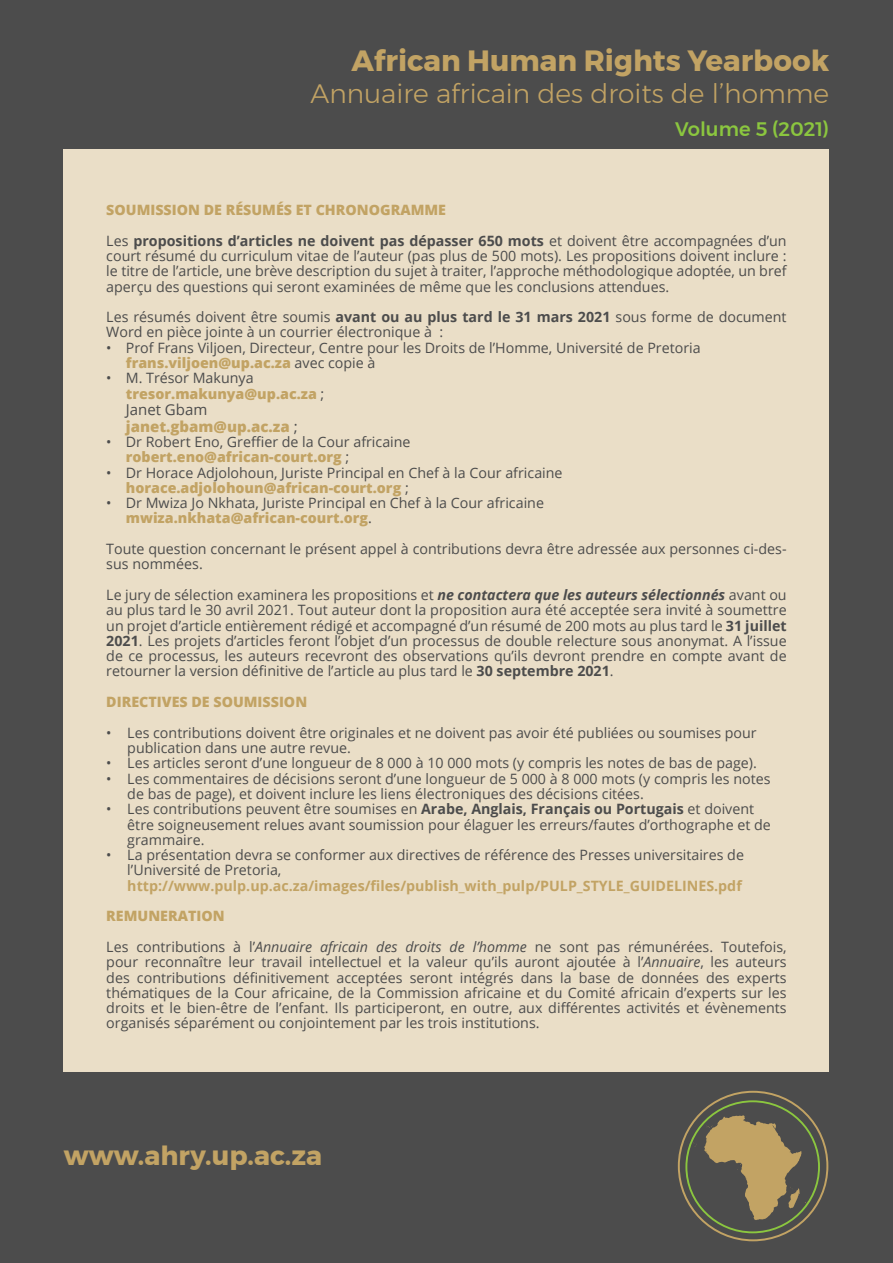
<style>
.page{position:relative;width:893px;height:1263px;background:#4c4c4c}
.page>*{position:absolute;margin:0;border:0;box-sizing:border-box;transform-origin:0 0}
.t1{font:700 29.25px "Montserrat";color:#c2a364}
.t2{font:300 26.55px "Montserrat";color:#c2a364}
.t3{font:700 26.55px "Montserrat";color:#c2a364}
.t4{font:500 19.5px "Montserrat";color:#8bc63f}
.t5{font:800 15px "Open Sans";color:#c2a364}
.t6{font:15px "Open Sans";color:#4c4c4c}
.t7{font:14.25px/15.3px "Open Sans";color:#4c4c4c}
.t8{font:800 14.25px/15.3px "Open Sans";color:#c2a364}
.s1{font-weight:700}
.s2{font-weight:800;color:#c2a364}
.s3{font-weight:400;color:#4c4c4c}
.s4{font-weight:700;font-style:italic}
.s5{font-weight:700;color:#c2a364}
.s6{font-style:italic}
</style>
<div class="page">
<div style="left:64px;top:149px;width:765px;height:922px;background:#eadec7"></div>
<svg style="left:693px;top:1115px;width:123px;height:114px"></svg>
<p class="t1" style="left:351px;top:37px;width:479px">African Human Rights Yearbook</p>
<p class="t2" style="left:310px;top:74px;width:520px">Annuaire africain des droits de l’homme</p>
<p class="t4" style="left:675px;top:113px;width:155px">Volume 5 (2021)</p>
<p class="t8" style="left:106px;top:201px;width:341px">SOUMISSION DE RÉSUMÉS ET CHRONOGRAMME</p>
<p class="t7" style="left:106px;top:232px;width:682px;text-align:justify">Les <span class="s1">propositions d’articles ne doivent pas dépasser 650 mots</span> et doivent être accompagnées d’un court résumé du curriculum vitae de l’auteur (pas plus de 500 mots). Les propositions doivent inclure : le titre de l’article, une brève description du sujet à traiter, l’approche méthodologique adoptée, un bref aperçu des questions qui seront examinées de même que les conclusions attendues.</p>
<p class="t7" style="left:106px;top:309px;width:682px">Les résumés doivent être soumis <span class="s1">avant ou au plus tard le 31 mars 2021</span> sous forme de document<br>Word en pièce jointe à un courrier électronique à :</p>
<p class="t7" style="left:126px;top:340px;width:576px;text-indent:-20px">• Prof Frans Viljoen, Directeur, Centre pour les Droits de l’Homme, Université de Pretoria <span class="s2">frans.viljoen@up.ac.za</span> avec copie à</p>
<p class="t8" style="left:126px;top:370px;width:200px;text-indent:-20px"><span class="s3">• M. Trésor Makunya </span>tresor.makunya@up.ac.za <span class="s3">;</span></p>
<p class="t6" style="left:126px;top:399px;width:83px">Janet Gbam</p>
<p class="t5" style="left:126px;top:415px;width:173px">janet.gbam@up.ac.za <span class="s3">;</span></p>
<p class="t7" style="left:106px;top:434px;width:306px">• Dr Robert Eno, Greffier de la Cour africaine</p>
<p class="t8" style="left:126px;top:449px;width:225px">robert.eno@african-court.org <span class="s3">;</span></p>
<p class="t7" style="left:106px;top:464px;width:458px">• Dr Horace Adjolohoun, Juriste Principal en Chef à la Cour africaine</p>
<p class="t8" style="left:126px;top:479px;width:285px">horace.adjolohoun@african-court.org <span class="s3">;</span></p>
<p class="t7" style="left:106px;top:495px;width:439px">• Dr Mwiza Jo Nkhata, Juriste Principal en Chef à la Cour africaine</p>
<p class="t8" style="left:126px;top:510px;width:248px">mwiza.nkhata@african-court.org<span class="s3">.</span></p>
<p class="t7" style="left:106px;top:541px;width:682px">Toute question concernant le présent appel à contributions devra être adressée aux personnes ci-des&shy;sus nommées.</p>
<p class="t7" style="left:106px;top:587px;width:682px;text-align:justify">Le jury de sélection examinera les propositions et <span class="s4">ne contactera que les auteurs sélectionnés</span> avant ou au plus tard le 30 avril 2021. Tout auteur dont la proposition aura été acceptée sera invité à soumettre un projet d’article entièrement rédigé et accompagné d’un résumé de 200 mots au plus tard le <span class="s1">31 juillet 2021</span>. Les projets d’articles feront l’objet d’un processus de double relecture sous anonymat. A l’issue de ce processus, les auteurs recevront des observations qu’ils devront prendre en compte avant de retourner la version définitive de l’article au plus tard le <span class="s1">30 septembre 2021</span>.</p>
<p class="t8" style="left:106px;top:693px;width:202px">DIRECTIVES DE SOUMISSION</p>
<p class="t7" style="left:127px;top:724px;width:631px;text-indent:-21px">• Les contributions doivent être originales et ne doivent pas avoir été publiées ou soumises pour publication dans une autre revue.</p>
<p class="t7" style="left:106px;top:755px;width:652px">• Les articles seront d’une longueur de 8 000 à 10 000 mots (y compris les notes de bas de page).</p>
<p class="t7" style="left:127px;top:770px;width:645px;text-indent:-21px">• Les commentaires de décisions seront d’une longueur de 5 000 à 8 000 mots (y compris les notes de bas de page), et doivent inclure les liens électroniques des décisions citées.</p>
<p class="t7" style="left:127px;top:801px;width:645px;text-indent:-21px">• Les contributions peuvent être soumises en <span class="s1">Arabe, Anglais, Français ou Portugais</span> et doivent être soigneusement relues avant soumission pour élaguer les erreurs/fautes d’orthographe et de grammaire.</p>
<p class="t7" style="left:127px;top:847px;width:618px;text-indent:-21px">• La présentation devra se conformer aux directives de référence des Presses universitaires de l’Université de Pretoria, <span class="s5">http://www.pulp.up.ac.za/images/files/publish_with_pulp/PULP_STYLE_GUIDELINES.pdf</span></p>
<p class="t8" style="left:106px;top:908px;width:120px">REMUNERATION</p>
<p class="t7" style="left:106px;top:939px;width:682px;text-align:justify">Les contributions à l’<span class="s6">Annuaire africain des droits de l’homme</span> ne sont pas rémunérées. Toutefois, pour reconnaître leur travail intellectuel et la valeur qu’ils auront ajoutée à l’<span class="s6">Annuaire</span>, les auteurs des contributions définitivement acceptées seront intégrés dans la base de données des experts thématiques de la Cour africaine, de la Commission africaine et du Comité africain d’experts sur les droits et le bien-être de l’enfant. Ils participeront, en outre, aux différentes activités et évènements organisés séparément ou conjointement par les trois institutions.</p>
<p class="t3" style="left:64px;top:1135px;width:260px">www.ahry.up.ac.za</p>
</div>
